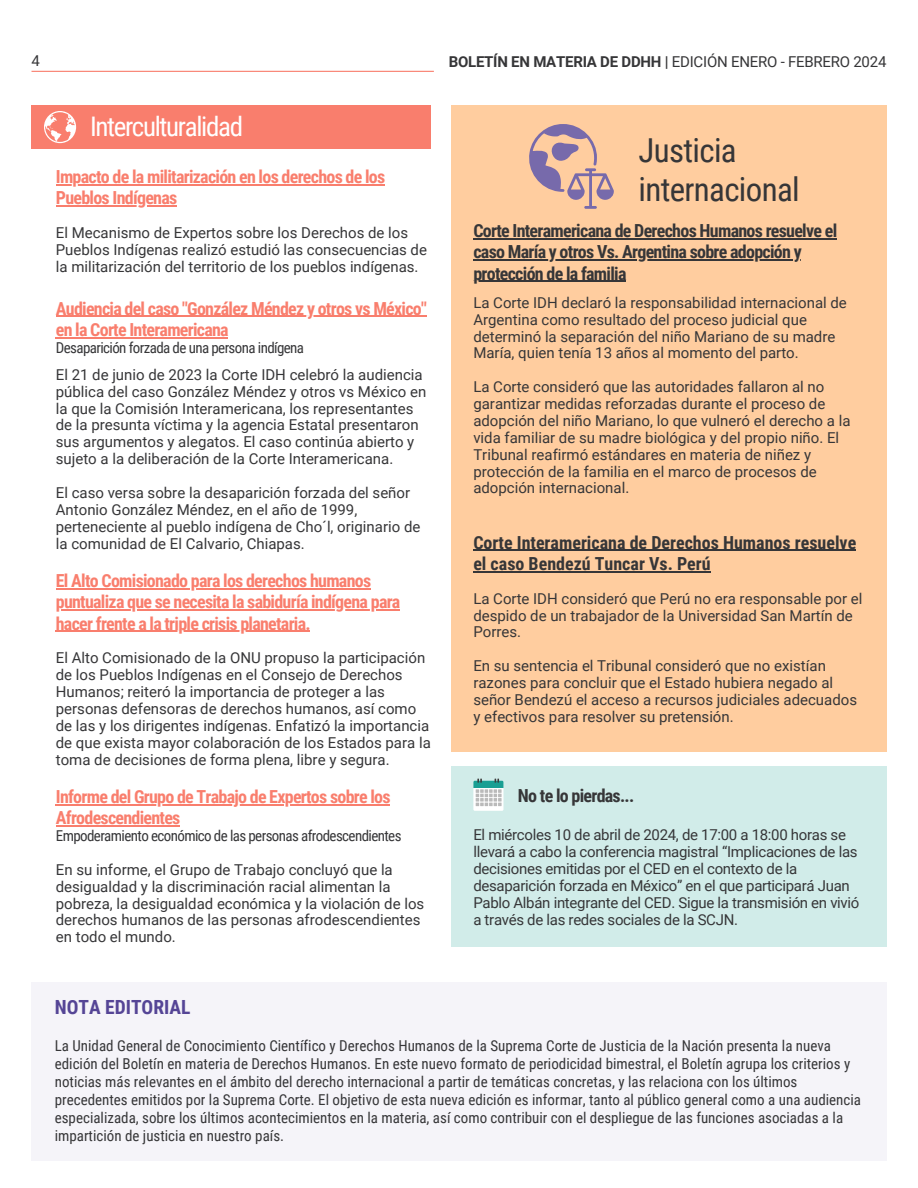
<style>
.page{position:relative;width:918px;height:1188px;background:#fff}
.page>*{position:absolute;margin:0;border:0;box-sizing:border-box;transform-origin:0 0}
.t1{font:33px/39.3px "Roboto Condensed";letter-spacing:-.02em;color:#363638}
.t2{font:27px "Roboto Condensed";letter-spacing:-.05em;color:#fff}
.t3{font:700 19.5px "Roboto Condensed";color:#554596}
.t4{font:700 18px/21.3px "Roboto Condensed";letter-spacing:-.04em;color:#f97e6d}
.t5{font:700 18px "Roboto Condensed";letter-spacing:-.04em;color:#363638}
.t6{font:700 18px/21.3px "Roboto Condensed";color:#363638}
.t7{font:15px/16.8px "Roboto";color:#363638}
.t8{font:15px/18px "Roboto Condensed";color:#363638}
.t9{font:15px/16.8px "Roboto";letter-spacing:-.02em;color:#363638}
.t10{font:15px "Roboto Condensed";letter-spacing:-.04em;color:#363638}
.s1{font-weight:700}
</style>
<div class="page">
<div style="left:32px;top:105px;width:399px;height:44px;background:#f97e6d"></div>
<div style="left:451px;top:105px;width:435px;height:647px;background:#ffcd9f"></div>
<svg style="left:44px;top:111px;width:32px;height:32px"></svg>
<svg style="left:529px;top:124px;width:85px;height:85px"></svg>
<div style="left:32px;top:982px;width:854px;height:179px;background:#f5f4f9"></div>
<div style="left:451px;top:767px;width:435px;height:180px;background:#d1ece9"></div>
<div style="left:473px;top:781px;width:30px;height:30px;background:#fff"></div>
<svg style="left:473px;top:779px;width:30px;height:27px"></svg>
<hr style="left:473px;top:238px;width:364px;height:1px;background:#363638">
<hr style="left:473px;top:259px;width:328px;height:2px;background:#363638">
<hr style="left:473px;top:281px;width:153px;height:1px;background:#363638">
<hr style="left:473px;top:550px;width:383px;height:1px;background:#363638">
<hr style="left:473px;top:571px;width:238px;height:1px;background:#363638">
<hr style="left:56px;top:184px;width:329px;height:1px;background:#f97e6d">
<hr style="left:56px;top:205px;width:121px;height:2px;background:#f97e6d">
<hr style="left:56px;top:316px;width:370px;height:1px;background:#f97e6d">
<hr style="left:56px;top:337px;width:172px;height:1px;background:#f97e6d">
<hr style="left:56px;top:588px;width:315px;height:1px;background:#f97e6d">
<hr style="left:56px;top:609px;width:344px;height:1px;background:#f97e6d">
<hr style="left:56px;top:631px;width:254px;height:1px;background:#f97e6d">
<hr style="left:56px;top:804px;width:334px;height:1px;background:#f97e6d">
<hr style="left:56px;top:825px;width:124px;height:1px;background:#f97e6d">
<hr style="left:32px;top:71px;width:402px;height:1px;background:#f97e6d">
<p class="t7" style="left:32px;top:52px;width:10px">4</p>
<p class="t2" style="left:90px;top:111px;width:155px">Interculturalidad</p>
<h5 class="t4" style="left:56px;top:166px;width:331px">Impacto de la militarización en los derechos de los</h5>
<p class="t4" style="left:56px;top:188px;width:123px">Pueblos Indígenas</p>
<p class="t7" style="left:56px;top:225px;width:354px">El Mecanismo de Expertos sobre los Derechos de los</p>
<p class="t7" style="left:56px;top:241px;width:373px">Pueblos Indígenas realizó estudió las consecuencias de la militarización del territorio de los pueblos indígenas.</p>
<h1 class="t4" style="left:56px;top:298px;width:373px">Audiencia del caso "González Méndez y otros vs México" en la Corte Interamericana</h1>
<h1 class="t10" style="left:56px;top:339px;width:250px">Desaparición forzada de una persona indígena</h1>
<h4 class="t7" style="left:56px;top:366px;width:372px">El 21 de junio de 2023 la Corte IDH celebró la audiencia pública del caso González Méndez y otros vs México en la que la Comisión Interamericana, los representantes de la presunta víctima y la agencia Estatal presentaron sus argumentos y alegatos. El caso continúa abierto y sujeto a la deliberación de la Corte Interamericana.</h4>
<p class="t7" style="left:56px;top:484px;width:366px">El caso versa sobre la desaparición forzada del señor Antonio González Méndez, en el año de 1999, perteneciente al pueblo indígena de Cho´l, originario de la comunidad de El Calvario, Chiapas.</p>
<p class="t4" style="left:56px;top:570px;width:317px">El Alto Comisionado para los derechos humanos</p>
<h4 class="t4" style="left:56px;top:591px;width:346px">puntualiza que se necesita la sabiduría indígena para</h4>
<p class="t4" style="left:56px;top:613px;width:256px">hacer frente a la triple crisis planetaria.</p>
<p class="t7" style="left:56px;top:650px;width:371px">El Alto Comisionado de la ONU propuso la participación de los Pueblos Indígenas en el Consejo de Derechos</p>
<p class="t7" style="left:56px;top:684px;width:377px">Humanos; reiteró la importancia de proteger a las personas defensoras de derechos humanos, así como de las y los dirigentes indígenas. Enfatizó la importancia de que exista mayor colaboración de los Estados para la toma de decisiones de forma plena, libre y segura.</p>
<p class="t4" style="left:56px;top:786px;width:336px">Informe del Grupo de Trabajo de Expertos sobre los<br>Afrodescendientes</p>
<p class="t10" style="left:56px;top:827px;width:347px">Empoderamiento económico de las personas afrodescendientes</p>
<h4 class="t7" style="left:56px;top:861px;width:370px">En su informe, el Grupo de Trabajo concluyó que la desigualdad y la discriminación racial alimentan la pobreza, la desigualdad económica y la violación de los derechos humanos de las personas afrodescendientes en todo el mundo.</h4>
<p class="t7" style="left:449px;top:53px;width:439px"><span class="s1">BOLETÍN EN MATERIA DE DDHH |</span> EDICIÓN ENERO - FEBRERO 2024</p>
<p class="t1" style="left:639px;top:131px;width:163px">Justicia internacional</p>
<h2 class="t5" style="left:473px;top:220px;width:365px">Corte Interamericana de Derechos Humanos resuelve el</h2>
<h4 class="t5" style="left:473px;top:242px;width:330px">caso María y otros Vs. Argentina sobre adopción y</h4>
<p class="t5" style="left:473px;top:263px;width:155px">protección de la familia</p>
<p class="t7" style="left:473px;top:294px;width:375px">La Corte IDH declaró la responsabilidad internacional de<br>Argentina como resultado del proceso judicial que</p>
<h5 class="t7" style="left:473px;top:328px;width:364px">determinó la separación del niño Mariano de su madre<br>María, quien tenía 13 años al momento del parto.</h5>
<h5 class="t7" style="left:473px;top:379px;width:353px">La Corte consideró que las autoridades fallaron al no garantizar medidas reforzadas durante el proceso de</h5>
<p class="t7" style="left:473px;top:412px;width:379px">adopción del niño Mariano, lo que vulneró el derecho a la vida familiar de su madre biológica y del propio niño. El Tribunal reafirmó estándares en materia de niñez y protección de la familia en el marco de procesos de adopción internacional.</p>
<p class="t6" style="left:473px;top:532px;width:384px">Corte Interamericana de Derechos Humanos resuelve el caso Bendezú Tuncar Vs. Perú</p>
<p class="t7" style="left:473px;top:590px;width:391px">La Corte IDH consideró que Perú no era responsable por el despido de un trabajador de la Universidad San Martín de<br>Porres.</p>
<h4 class="t7" style="left:473px;top:658px;width:385px">En su sentencia el Tribunal consideró que no existían razones para concluir que el Estado hubiera negado al señor Bendezú el acceso a recursos judiciales adecuados y efectivos para resolver su pretensión.</h4>
<p class="t5" style="left:518px;top:786px;width:118px">No te lo pierdas...</p>
<h6 class="t9" style="left:473px;top:827px;width:388px">El miércoles 10 de abril de 2024, de 17:00 a 18:00 horas se llevará a cabo la conferencia magistral “Implicaciones de las decisiones emitidas por el CED en el contexto de la desaparición forzada en México” en el que participará Juan Pablo Albán integrante del CED. Sigue la transmisión en vivió a través de las redes sociales de la SCJN.</h6>
<p class="t3" style="left:55px;top:996px;width:137px">NOTA EDITORIAL</p>
<h3 class="t8" style="left:55px;top:1037px;width:808px">La Unidad General de Conocimiento Científico y Derechos Humanos de la Suprema Corte de Justicia de la Nación presenta la nueva edición del Boletín en materia de Derechos Humanos. En este nuevo formato de periodicidad bimestral, el Boletín agrupa los criterios y noticias más relevantes en el ámbito del derecho internacional a partir de temáticas concretas, y las relaciona con los últimos precedentes emitidos por la Suprema Corte. El objetivo de esta nueva edición es informar, tanto al público general como a una audiencia especializada, sobre los últimos acontecimientos en la materia, así como contribuir con el despliegue de las funciones asociadas a la impartición de justicia en nuestro país.</h3>
</div>
